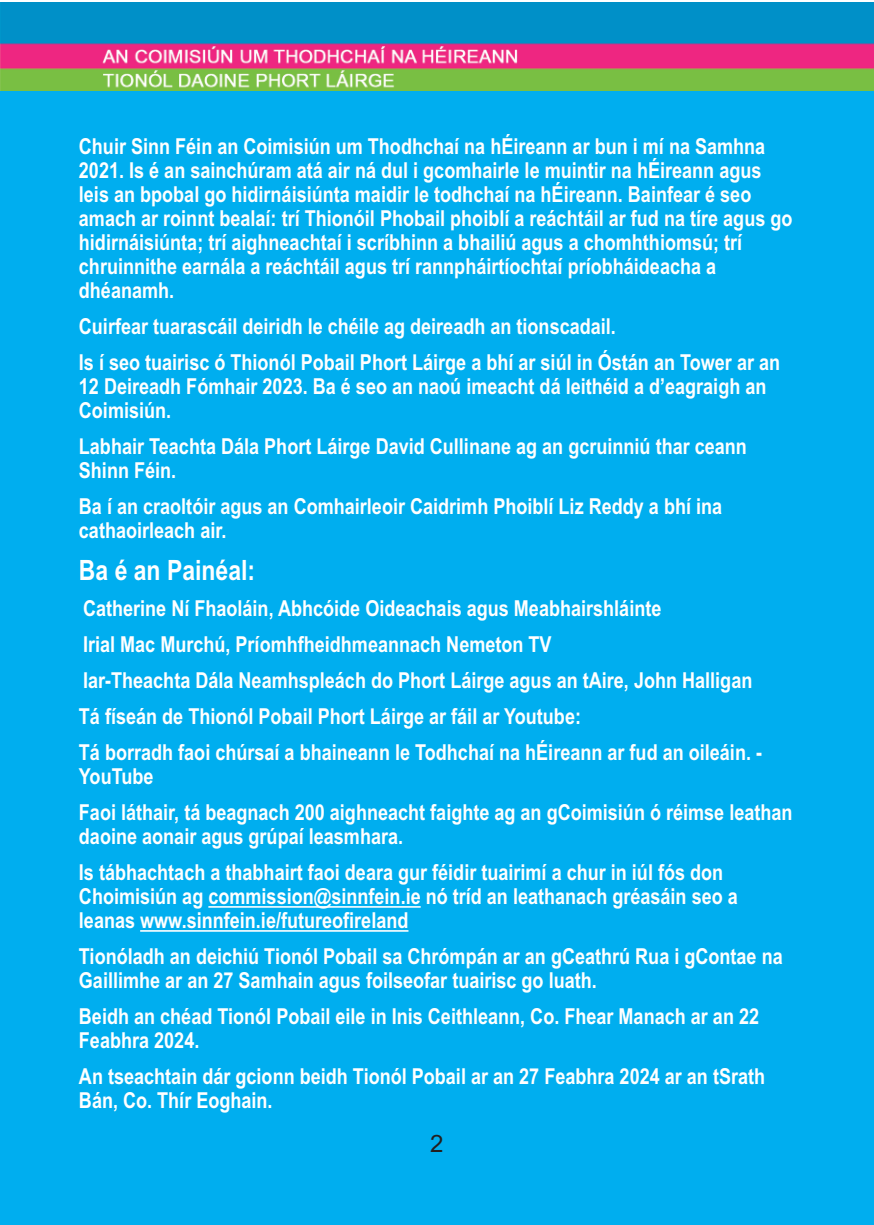
<style>
.page{position:relative;width:874px;height:1225px;background:#fff}
.page>*{position:absolute;margin:0;border:0;box-sizing:border-box;transform-origin:0 0}
.t1{font:700 28px "Arial Narrow";color:#fff}
.t2{font:24px "Arial";color:#231f20}
.t3{font:700 22px/24px "Arial Narrow";color:#fff}
</style>
<div class="page">
<img style="left:1px;top:2px;width:872px;height:1223px">
<div style="left:0;top:91px;width:873px;height:1133px;background:#00aeef"></div>
<hr style="left:208px;top:906px;width:212px;height:1px;background:#fff">
<hr style="left:140px;top:930px;width:268px;height:1px;background:#fff">
<p class="t3" style="left:79px;top:134px;width:714px">Chuir Sinn Féin an Coimisiún um Thodhchaí na hÉireann ar bun i mí na Samhna 2021. Is é an sainchúram atá air ná dul i gcomhairle le muintir na hÉireann agus leis an bpobal go hidirnáisiúnta maidir le todhchaí na hÉireann. Bainfear é seo amach ar roinnt bealaí: trí Thionóil Phobail phoiblí a reáchtáil ar fud na tíre agus go hidirnáisiúnta; trí aighneachtaí i scríbhinn a bhailiú agus a chomhthiomsú; trí chruinnithe earnála a reáchtáil agus trí rannpháirtíochtaí príobháideacha a dhéanamh.</p>
<p class="t3" style="left:79px;top:308px;width:702px;line-height:36px">Cuirfear tuarascáil deiridh le chéile ag deireadh an tionscadail.<br>Is í seo tuairisc ó Thionól Pobail Phort Láirge a bhí ar siúl in Óstán an Tower ar an</p>
<p class="t3" style="left:79px;top:374px;width:688px">12 Deireadh Fómhair 2023. Ba é seo an naoú imeacht dá leithéid a d’eagraigh an<br>Coimisiún.</p>
<p class="t3" style="left:79px;top:434px;width:669px">Labhair Teachta Dála Phort Láirge David Cullinane ag an gcruinniú thar ceann<br>Shinn Féin.</p>
<p class="t3" style="left:79px;top:494px;width:644px">Ba í an craoltóir agus an Comhairleoir Caidrimh Phoiblí Liz Reddy a bhí ina cathaoirleach air.</p>
<p class="t1" style="left:79px;top:554px;width:178px">Ba é an Painéal:</p>
<p class="t3" style="left:79px;top:590px;width:684px;line-height:36px">Catherine Ní Fhaoláin, Abhcóide Oideachais agus Meabhairshláinte<br>Irial Mac Murchú, Príomhfheidhmeannach Nemeton TV<br>Iar-Theachta Dála Neamhspleách do Phort Láirge agus an tAire, John Halligan Tá físeán de Thionól Pobail Phort Láirge ar fáil ar Youtube:<br>Tá borradh faoi chúrsaí a bhaineann le Todhchaí na hÉireann ar fud an oileáin. -</p>
<p class="t3" style="left:79px;top:758px;width:714px;line-height:36px">YouTube<br>Faoi láthair, tá beagnach 200 aighneacht faighte ag an gCoimisiún ó réimse leathan</p>
<p class="t3" style="left:79px;top:818px;width:645px;line-height:36px">daoine aonair agus grúpaí leasmhara.<br>Is tábhachtach a thabhairt faoi deara gur féidir tuairimí a chur in iúl fós don</p>
<p class="t3" style="left:79px;top:884px;width:660px">Choimisiún ag commission@sinnfein.ie nó tríd an leathanach gréasáin seo a leanas www.sinnfein.ie/futureofireland</p>
<p class="t3" style="left:79px;top:944px;width:705px">Tionóladh an deichiú Tionól Pobail sa Chrómpán ar an gCeathrú Rua i gContae na<br>Gaillimhe ar an 27 Samhain agus foilseofar tuairisc go luath.</p>
<p class="t3" style="left:79px;top:1004px;width:681px">Beidh an chéad Tionól Pobail eile in Inis Ceithleann, Co. Fhear Manach ar an 22<br>Feabhra 2024.</p>
<p class="t3" style="left:79px;top:1064px;width:687px">An tseachtain dár gcionn beidh Tionól Pobail ar an 27 Feabhra 2024 ar an tSrath<br>Bán, Co. Thír Eoghain.</p>
<p class="t2" style="left:430px;top:1129px;width:15px">2</p>
</div>
